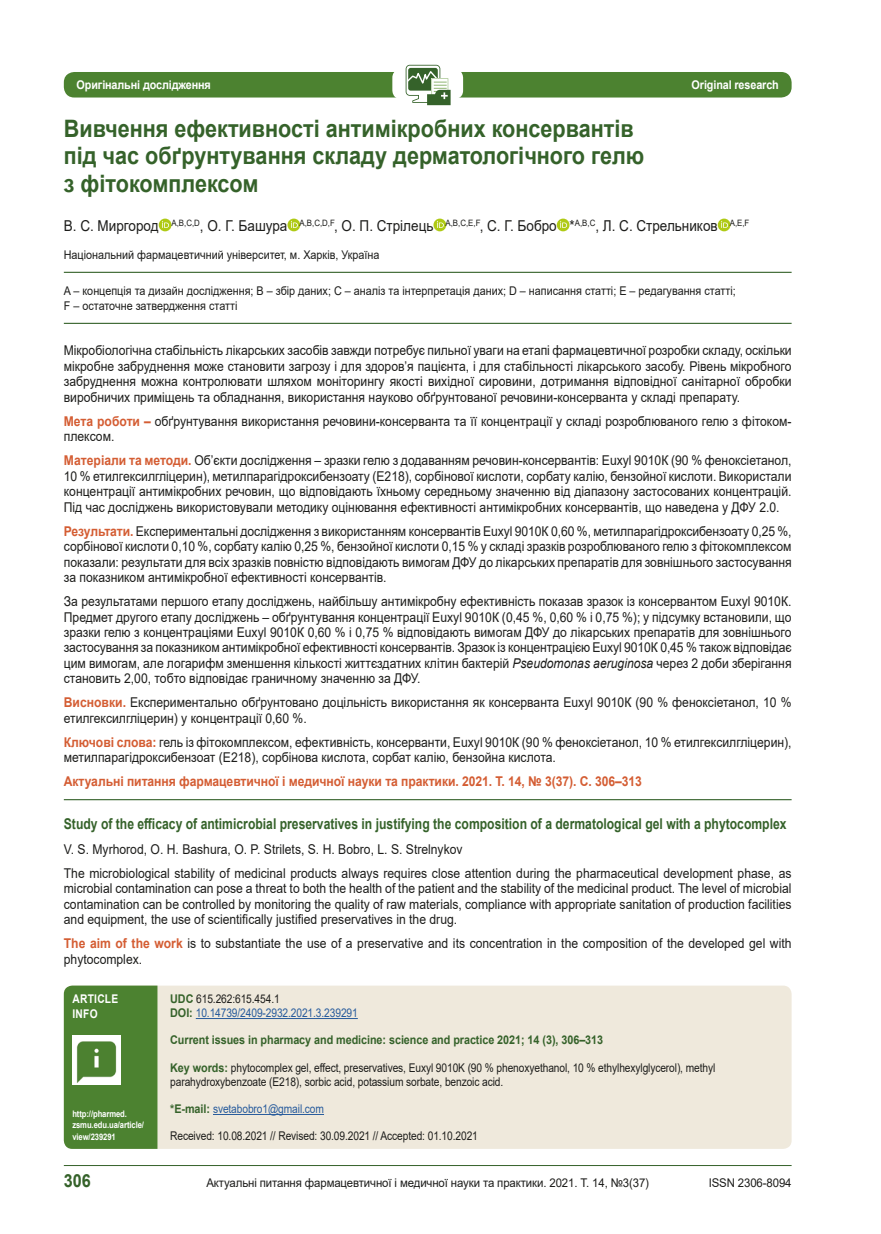
<style>
.page{position:relative;width:881px;height:1234px;background:#fff}
.page>*{position:absolute;margin:0;border:0;box-sizing:border-box;transform-origin:0 0}
.статья{font:700 24px/27.5px "Arial";color:#35622a;scale:.9 1}
.Низ{font:700 18px "Arial";color:#35622a;scale:.9 1}
.автор{font:15px "Arial";color:#1d1d1b;scale:.9 1}
.резюме_назв{font:700 14.85px "Arial";color:#35622a;scale:.82 1}
.резюме{font:13.5px/15.5px "Arial";color:#1d1d1b;text-align:justify;scale:.9 1}
.резюме_низ{font:700 13.5px "Arial";letter-spacing:-.005em;color:#d45d33;scale:.9 1}
.резюме_авт{font:13.5px "Arial";color:#1d1d1b;scale:.9 1}
.удк{font:12px/14.4px "Arial";letter-spacing:-.01em;color:#1d1d1b;scale:.85 1}
.заведение{font:12px/14.9px "Arial";color:#1d1d1b;scale:.9 1}
.Низ-2{font:12px "Arial";letter-spacing:-.01em;color:#1d1d1b;scale:.95 1}
.удк-2{font:700 12px "Arial";letter-spacing:-.005em;color:#35622a;scale:.9 1}
.удк-3{font:12px "Arial";letter-spacing:-.01em;color:#275b9c;scale:.85 1}
.о_статье_верх{font:700 12px "Arial";letter-spacing:-.01em;color:#fff;scale:.9 1}
.о_статье_верх-2{font:700 12px/15.5px "Arial";letter-spacing:.025em;color:#fff;scale:.85 1}
.о_статье{font:700 9px/11.9px "Arial";letter-spacing:-.01em;color:#fff;scale:.85 1}
.s1{font-weight:700;color:#d45d33}
.s2{font-style:italic}
.s3{font-weight:700;color:#35622a}
</style>
<div class="page">
<hr style="left:64px;top:1164px;width:727px;height:1px;background:#35622a">
<div style="left:64px;top:72px;width:727px;height:25px;background:#4c8230;border-radius:10px"></div>
<div style="left:392px;top:69px;width:71px;height:30px;background:#fff;border-radius:9px"></div>
<svg style="left:409px;top:64px;width:42px;height:42px"></svg>
<svg style="left:405px;top:65px;width:45px;height:40px"></svg>
<hr style="left:64px;top:272px;width:727px;height:1px;background:#35622a">
<hr style="left:64px;top:323px;width:727px;height:1px;background:#35622a">
<hr style="left:64px;top:799px;width:727px;height:1px;background:#35622a">
<div style="left:159px;top:218px;width:12px;height:13px;background:#afca15;border-radius:50%"></div>
<svg style="left:162px;top:221px;width:7px;height:7px"></svg>
<svg style="left:287px;top:218px;width:13px;height:13px"></svg>
<svg style="left:291px;top:221px;width:7px;height:7px"></svg>
<svg style="left:433px;top:218px;width:13px;height:13px"></svg>
<svg style="left:436px;top:221px;width:7px;height:7px"></svg>
<svg style="left:556px;top:218px;width:13px;height:13px"></svg>
<svg style="left:560px;top:221px;width:7px;height:7px"></svg>
<svg style="left:717px;top:218px;width:13px;height:13px"></svg>
<svg style="left:720px;top:221px;width:7px;height:7px"></svg>
<div style="left:64px;top:985px;width:727px;height:163px;background:#efe9dc;border-radius:9px"></div>
<hr style="left:196px;top:1017px;width:162px;height:1px;background:#275b9c">
<hr style="left:213px;top:1113px;width:111px;height:1px;background:#275b9c">
<div style="left:64px;top:985px;width:93px;height:163px;background:#4c8230"></div>
<img style="left:72px;top:1035px;width:49px;height:48px">
<p class="о_статье_верх" style="left:77px;top:76px;width:151px">Оригінальні дослідження</p>
<p class="о_статье_верх" style="left:691px;top:76px;width:98px">Оriginal research</p>
<p class="статья" style="left:64px;top:115px;width:646px">Вивчення ефективності антимікробних консервантів під час обґрунтування складу дерматологічного гелю з фітокомплексом</p>
<p class="автор" style="left:64px;top:216px;width:763px">В. С. Миргород <sup>А,B,C,D</sup>, О. Г. Башура <sup>A,B,C,D,F</sup>, О. П. Стрілець <sup>A,B,C,E,F</sup>, С. Г. Бобро *<sup>A,B,C</sup>, Л. С. Стрельников <sup>A,E,F</sup></p>
<p class="заведение" style="left:64px;top:247px;width:352px">Національний фармацевтичний університет, м. Харків, Україна</p>
<p class="заведение" style="left:64px;top:283px;width:747px">A – концепція та дизайн дослідження; B – збір даних; C – аналіз та інтерпретація даних; D – написання статті; E – редагування статті;<br>F – остаточне затвердження статті</p>
<p class="резюме" style="left:64px;top:342px;width:810px">Мікробіологічна стабільність лікарських засобів завжди потребує пильної уваги на етапі фармацевтичної розробки складу, оскільки мікробне забруднення може становити загрозу і для здоров’я пацієнта, і для стабільності лікарського засобу. Рівень мікробного забруднення можна контролювати шляхом моніторингу якості вихідної сировини, дотримання відповідної санітарної обробки виробничих приміщень та обладнання, використання науково обґрунтованої речовини-консерванта у складі препарату.</p>
<p class="резюме" style="left:64px;top:413px;width:809px"><span class="s1">Мета роботи –</span> обґрунтування використання речовини-консерванта та її концентрації у складі розроблюваного гелю з фітоком&shy;плексом.</p>
<p class="резюме" style="left:64px;top:452px;width:809px"><span class="s1">Матеріали та методи.</span> Об’єкти дослідження – зразки гелю з додаванням речовин-консервантів: Euxyl 9010К (90 % феноксіетанол, 10 % етилгексилгліцерин), метилпарагідроксибензоату (Е218), сорбінової кислоти, сорбату калію, бензойної кислоти. Використали концентрації антимікробних речовин, що відповідають їхньому середньому значенню від діапазону застосованих концентрацій.<br>Під час досліджень використовували методику оцінювання ефективності антимікробних консервантів, що наведена у ДФУ 2.0.</p>
<p class="резюме" style="left:64px;top:523px;width:810px"><span class="s1">Результати.</span> Експериментальні дослідження з використанням консервантів Euxyl 9010К 0,60 %, метилпарагідроксибензоату 0,25 %, сорбінової кислоти 0,10 %, сорбату калію 0,25 %, бензойної кислоти 0,15 % у складі зразків розроблюваного гелю з фітокомплексом показали: результати для всіх зразків повністю відповідають вимогам ДФУ до лікарських препаратів для зовнішнього застосування за показником антимікробної ефективності консервантів.</p>
<p class="резюме" style="left:64px;top:593px;width:809px">За результатами першого етапу досліджень, найбільшу антимікробну ефективність показав зразок із консервантом Euxyl 9010К.<br>Предмет другого етапу досліджень – обґрунтування концентрації Euxyl 9010К (0,45 %, 0,60 % і 0,75 %); у підсумку встановили, що зразки гелю з концентраціями Euxyl 9010К 0,60 % і 0,75 % відповідають вимогам ДФУ до лікарських препаратів для зовнішнього застосування за показником антимікробної ефективності консервантів. Зразок із концентрацією Euxyl 9010К 0,45 % також відповідає цим вимогам, але логарифм зменшення кількості життєздатних клітин бактерій <span class="s2">Pseudomonas aeruginosa</span> через 2 доби зберігання становить 2,00, тобто відповідає граничному значенню за ДФУ.</p>
<p class="резюме" style="left:64px;top:694px;width:809px"><span class="s1">Висновки.</span> Експериментально обґрунтовано доцільність використання як консерванта Euxyl 9010К (90 % феноксіетанол, 10 % етилгексилгліцерин) у концентрації 0,60 %.</p>
<p class="резюме" style="left:64px;top:734px;width:809px"><span class="s1">Ключові слова:</span> гель із фітокомплексом, ефективність, консерванти, Euxyl 9010К (90 % феноксіетанол, 10 % етилгексилгліцерин), метилпарагідроксибензоат (Е218), сорбінова кислота, сорбат калію, бензойна кислота.</p>
<p class="резюме_низ" style="left:64px;top:772px;width:643px">Актуальні питання фармацевтичної і медичної науки та практики. 2021. Т. 14, № 3(37). С. 306–313</p>
<p class="резюме_назв" style="left:64px;top:812px;width:882px">Study of the efficacy of antimicrobial preservatives in justifying the composition of a dermatological gel with a phytocomplex</p>
<p class="резюме_авт" style="left:64px;top:839px;width:444px">V. S. Myrhorod, O. H. Bashura, O. P. Strilets, S. H. Bobro, L. S. Strelnykov</p>
<p class="резюме" style="left:64px;top:865px;width:809px">The microbiological stability of medicinal products always requires close attention during the pharmaceutical development phase, as microbial contamination can pose a threat to both the health of the patient and the stability of the medicinal product. The level of microbial contamination can be controlled by monitoring the quality of raw materials, compliance with appropriate sanitation of production facilities and equipment, the use of scientifically justified preservatives in the drug.</p>
<p class="резюме" style="left:64px;top:935px;width:809px"><span class="s1">The aim of the work</span> is to substantiate the use of a preservative and its concentration in the composition of the developed gel with phytocomplex.</p>
<p class="удк" style="left:170px;top:991px;width:130px"><span class="s3">UDC</span> 615.262:615.454.1</p>
<p class="удк-3" style="left:170px;top:1004px;width:222px"><span class="s3">DOI:</span> 10.14739/2409-2932.2021.3.239291</p>
<p class="удк-2" style="left:170px;top:1031px;width:482px">Current issues in pharmacy and medicine: science and practice 2021; 14 (3), 306–313</p>
<p class="удк" style="left:170px;top:1059px;width:642px"><span class="s3">Key words:</span> phytocomplex gel, effect, preservatives, Euxyl 9010K (90 % phenoxyethanol, 10 % ethylhexylglycerol), methyl parahydroxybenzoate (E218), sorbic acid, potassium sorbate, benzoic acid.</p>
<p class="удк-3" style="left:170px;top:1100px;width:182px"><span class="s3">*E-mail:</span> svetabobro1@gmail.com</p>
<p class="удк" style="left:170px;top:1128px;width:363px">Received: 10.08.2021 // Revised: 30.09.2021 // Accepted: 01.10.2021</p>
<p class="о_статье_верх-2" style="left:72px;top:990px;width:55px">ARTICLE<br>INFO</p>
<p class="о_статье" style="left:72px;top:1107px;width:86px">http://pharmed. zsmu.edu.ua/article/ view/239291</p>
<p class="Низ" style="left:64px;top:1167px;width:32px">306</p>
<p class="Низ-2" style="left:206px;top:1174px;width:467px">Актуальні питання фармацевтичної і медичної науки та практики. 2021. Т. 14, №3(37)</p>
<p class="Низ-2" style="left:708px;top:1174px;width:89px">ISSN 2306-8094</p>
</div>
